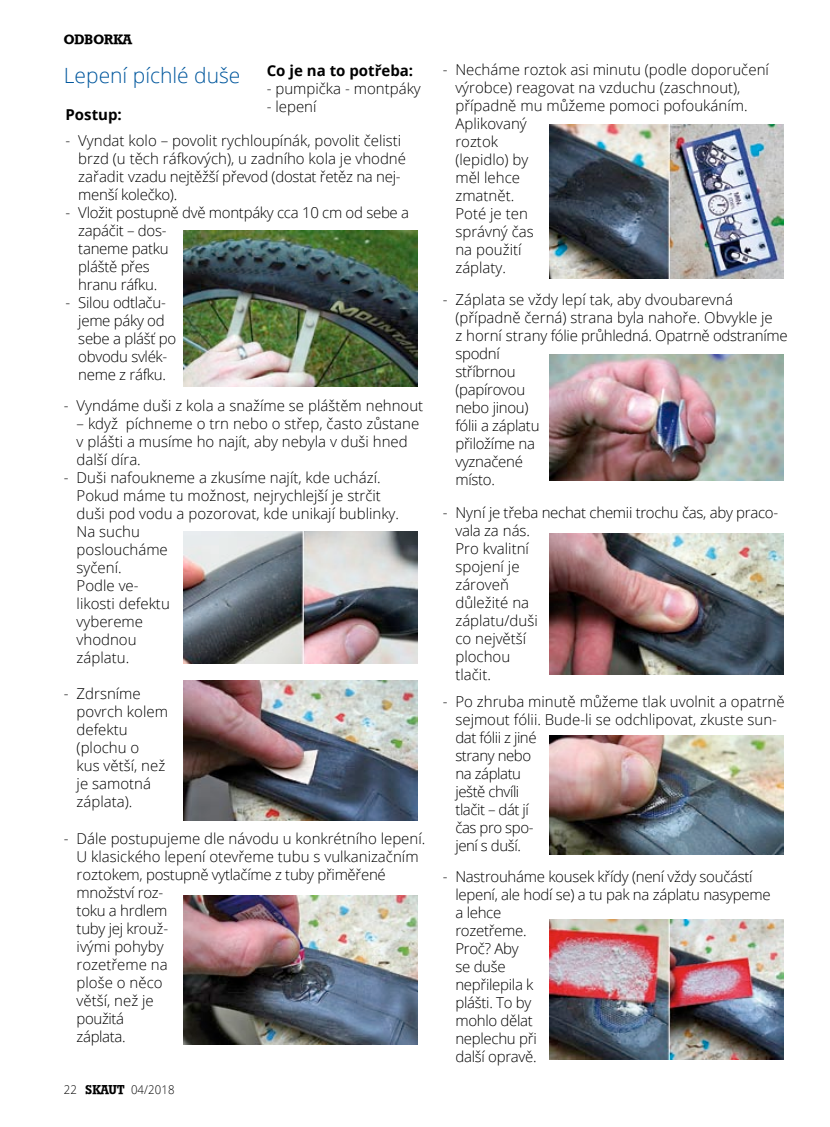
<style>
.page{position:relative;width:830px;height:1127px;background:#fff}
.page>*{position:absolute;margin:0;border:0;box-sizing:border-box;transform-origin:0 0}
.t1{font:300 21px "Open Sans";color:#00579d}
.t2{font:300 15px/18px "Open Sans";color:#000}
.t3{font:300 15px/18px "Open Sans";letter-spacing:-.02em;color:#000}
.t4{font:700 15px "Open Sans";color:#000}
.t5{font:13.5px "Geometric Slabserif 712 Md AT Bold";color:#000}
.t6{font:300 12px "Open Sans";letter-spacing:.01em;color:#000;scale:.95 1}
.s1{font-family:"Geometric Slabserif 712 Md AT Bold";font-weight:400;font-size:12.75px}
</style>
<div class="page">
<img style="left:183px;top:680px;width:234px;height:141px">
<img style="left:183px;top:230px;width:234px;height:156px">
<img style="left:183px;top:532px;width:234px;height:132px">
<img style="left:183px;top:896px;width:234px;height:149px">
<img style="left:549px;top:125px;width:234px;height:153px">
<img style="left:549px;top:354px;width:233px;height:126px">
<img style="left:549px;top:534px;width:233px;height:140px">
<img style="left:549px;top:735px;width:233px;height:119px">
<img style="left:549px;top:919px;width:233px;height:141px">
<p class="t5" style="left:64px;top:32px;width:70px">ODBORKA</p>
<p class="t4" style="left:266px;top:60px;width:148px">Co je na to potřeba:</p>
<p class="t2" style="left:266px;top:79px;width:155px">- pumpička - montpáky</p>
<p class="t2" style="left:266px;top:97px;width:51px">- lepení</p>
<h1 class="t1" style="left:64px;top:61px;width:178px">Lepení píchlé duše</h1>
<p class="t4" style="left:65px;top:104px;width:58px">Postup:</p>
<p class="t2" style="left:78px;top:131px;width:329px;text-indent:-13px">- Vyndat kolo – povolit rychloupínák, povolit čelisti brzd (u těch ráfkových), u zadního kola je vhodné zařadit vzadu nejtěžší převod (dostat řetěz na nej&shy;menší kolečko).</p>
<p class="t3" style="left:78px;top:203px;width:332px;text-indent:-13px">- Vložit postupně dvě montpáky cca 10 cm od sebe a zapáčit – dos-<br>taneme patku<br>pláště přes<br>hranu ráfku.</p>
<p class="t3" style="left:78px;top:293px;width:99px;text-indent:-13px">- Silou odtlaču&shy;jeme páky od sebe a plášť po obvodu svlék&shy;neme z ráfku.</p>
<p class="t2" style="left:64px;top:396px;width:361px">- Vyndáme duši z kola a snažíme se pláštěm nehnout</p>
<p class="t2" style="left:77px;top:414px;width:344px">– když píchneme o trn nebo o střep, často zůstane v plášti a musíme ho najít, aby nebyla v duši hned další díra.</p>
<p class="t2" style="left:77px;top:468px;width:324px;text-indent:-13px">- Duši nafoukneme a zkusíme najít, kde uchází.<br>Pokud máme tu možnost, nejrychlejší je strčit duši pod vodu a pozorovat, kde unikají bublinky.<br>Na suchu<br>posloucháme<br>syčení.<br>Podle ve-<br>likosti defektu<br>vybereme<br>vhodnou<br>záplatu.</p>
<p class="t2" style="left:77px;top:684px;width:93px;text-indent:-13px">- Zdrsníme povrch kolem defektu (plochu o<br>kus větší, než je samotná záplata).</p>
<p class="t2" style="left:77px;top:829px;width:350px;text-indent:-13px">- Dále postupujeme dle návodu u konkrétního lepení.<br>U klasického lepení otevřeme tubu s vulkanizačním roztokem, postupně vytlačíme z tuby přiměřené množství roz-<br>toku a hrdlem<br>tuby jej krouž-<br>ivými pohyby<br>rozetřeme na<br>ploše o něco<br>větší, než je<br>použitá<br>záplata.</p>
<p class="t6" style="left:64px;top:1081px;width:118px">22 <span class="s1">SKAUT</span> 04/2018</p>
<p class="t2" style="left:455px;top:60px;width:315px;text-indent:-13px">- Necháme roztok asi minutu (podle doporučení výrobce) reagovat na vzduchu (zaschnout), případně mu můžeme pomoci pofoukáním.<br>Aplikovaný<br>roztok<br>(lepidlo) by<br>měl lehce<br>zmatnět.<br>Poté je ten<br>správný čas<br>na použití<br>záplaty.</p>
<p class="t3" style="left:455px;top:290px;width:333px;text-indent:-13px">- Záplata se vždy lepí tak, aby dvoubarevná (případně černá) strana byla nahoře. Obvykle je<br>z horní strany fólie průhledná. Opatrně odstraníme spodní<br>stříbrnou<br>(papírovou<br>nebo jinou)<br>fólii a záplatu<br>přiložíme na<br>vyznačené<br>místo.</p>
<p class="t2" style="left:455px;top:503px;width:324px;text-indent:-13px">- Nyní je třeba nechat chemii trochu čas, aby praco&shy;vala za nás.<br>Pro kvalitní<br>spojení je<br>zároveň<br>důležité na<br>záplatu/duši<br>co největší<br>plochou<br>tlačit.</p>
<p class="t2" style="left:455px;top:692px;width:330px;text-indent:-13px">- Po zhruba minutě můžeme tlak uvolnit a opatrně sejmout fólii. Bude-li se odchlipovat, zkuste sun&shy;dat fólii z jiné<br>strany nebo<br>na záplatu<br>ještě chvíli<br>tlačit – dát jí<br>čas pro spo-<br>jení s duší.</p>
<p class="t3" style="left:455px;top:867px;width:316px;text-indent:-13px">- Nastrouháme kousek křídy (není vždy součástí lepení, ale hodí se) a tu pak na záplatu nasypeme a lehce<br>rozetřeme.<br>Proč? Aby<br>se duše<br>nepřilepila k<br>plášti. To by<br>mohlo dělat<br>neplechu při<br>další opravě.</p>
</div>
